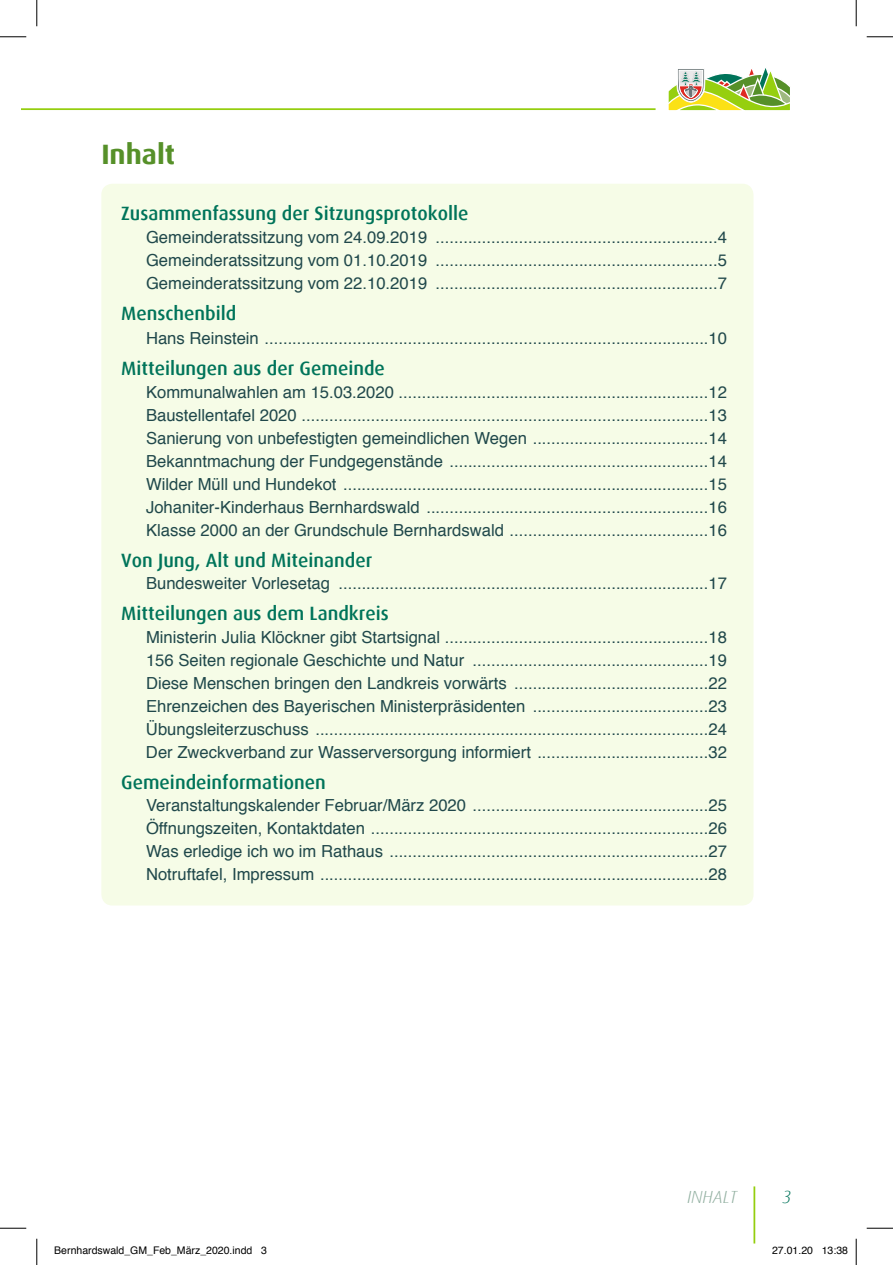
<style>
.page{position:relative;width:893px;height:1265px;background:#fff}
.page>*{position:absolute;margin:0;border:0;box-sizing:border-box;transform-origin:0 0}
.t1{font:700 28px "Dax";color:#569029}
.t2{font:500 19.25px "Dax";color:#00745a}
.t3{font:italic 300 17.5px "Dax";color:#91afa0}
.t4{font:italic 300 17.5px "Dax";color:#00745a}
.t5{font:16.62px/22.9px "Helvetica";color:#20484b;text-align:justify}
.t6{font:10.5px "Helvetica";color:#000}
</style>
<div class="page">
<svg style="left:22px;top:108px;width:634px;height:2px"></svg>
<hr style="left:753px;top:1186px;width:1px;height:56px;background:#94ce0e">
<svg style="left:668px;top:68px;width:122px;height:43px"></svg>
<div style="left:101px;top:184px;width:652px;height:721px;background:#f6fce7;border-radius:11px"></div>
<svg style="left:0;top:36px;width:26px;height:1px"></svg>
<svg style="left:866px;top:36px;width:26px;height:1px"></svg>
<svg style="left:0;top:1227px;width:26px;height:1px"></svg>
<svg style="left:866px;top:1227px;width:26px;height:1px"></svg>
<svg style="left:36px;top:0;width:1px;height:26px"></svg>
<svg style="left:36px;top:1238px;width:1px;height:26px"></svg>
<svg style="left:855px;top:0;width:1px;height:26px"></svg>
<svg style="left:855px;top:1238px;width:1px;height:26px"></svg>
<h1 class="t1" style="left:101px;top:138px;width:75px">Inhalt</h1>
<p class="t2" style="left:121px;top:203px;width:348px">Zusammenfassung der Sitzungsprotokolle</p>
<p class="t5" style="left:146px;top:225px;width:582px">Gemeinderatssitzung vom 24.09.2019 .............................................................4<br>Gemeinderatssitzung vom 01.10.2019 .............................................................5<br>Gemeinderatssitzung vom 22.10.2019 .............................................................7</p>
<p class="t2" style="left:121px;top:302px;width:117px">Menschenbild</p>
<p class="t5" style="left:146px;top:326px;width:582px">Hans Reinstein ................................................................................................10</p>
<p class="t2" style="left:121px;top:358px;width:265px">Mitteilungen aus der Gemeinde</p>
<p class="t5" style="left:146px;top:380px;width:582px">Kommunalwahlen am 15.03.2020 . ..................................................................12<br>Baustellentafel 2020 ........................................................................................13<br>Sanierung von unbefestigten gemeindlichen Wegen ......................................14<br>Bekanntmachung der Fundgegenstände ........................................................14<br>Wilder Müll und Hundekot ...............................................................................15<br>Johaniter-Kinderhaus Bernhardswald .............................................................16<br>Klasse 2000 an der Grundschule Bernhardswald ...........................................16</p>
<p class="t2" style="left:121px;top:549px;width:252px">Von Jung, Alt und Miteinander</p>
<p class="t5" style="left:146px;top:571px;width:582px">Bundesweiter Vorlesetag ................................................................................17</p>
<p class="t2" style="left:121px;top:602px;width:269px">Mitteilungen aus dem Landkreis</p>
<p class="t5" style="left:146px;top:625px;width:582px">Ministerin Julia Klöckner gibt Startsignal .........................................................18<br>156 Seiten regionale Geschichte und Natur ...................................................19<br>Diese Menschen bringen den Landkreis vorwärts ..........................................22<br>Ehrenzeichen des Bayerischen Ministerpräsidenten ......................................23<br>Übungsleiterzuschuss .....................................................................................24<br>Der Zweckverband zur Wasserversorgung informiert .....................................32</p>
<p class="t2" style="left:121px;top:771px;width:206px">Gemeindeinformationen</p>
<p class="t5" style="left:146px;top:793px;width:582px">Veranstaltungskalender Februar/März 2020 ...................................................25<br>Öffnungszeiten, Kontaktdaten .........................................................................26<br>Was erledige ich wo im Rathaus .....................................................................27<br>Notruftafel, Impressum ....................................................................................28</p>
<p class="t3" style="left:686px;top:1187px;width:51px">INHALT</p>
<p class="t4" style="left:782px;top:1187px;width:10px">3</p>
<p class="t6" style="left:54px;top:1241px;width:214px">Bernhardswald_GM_Feb_März_2020.indd 3</p>
<p class="t6" style="left:771px;top:1241px;width:77px">27.01.20 13:38</p>
</div>
